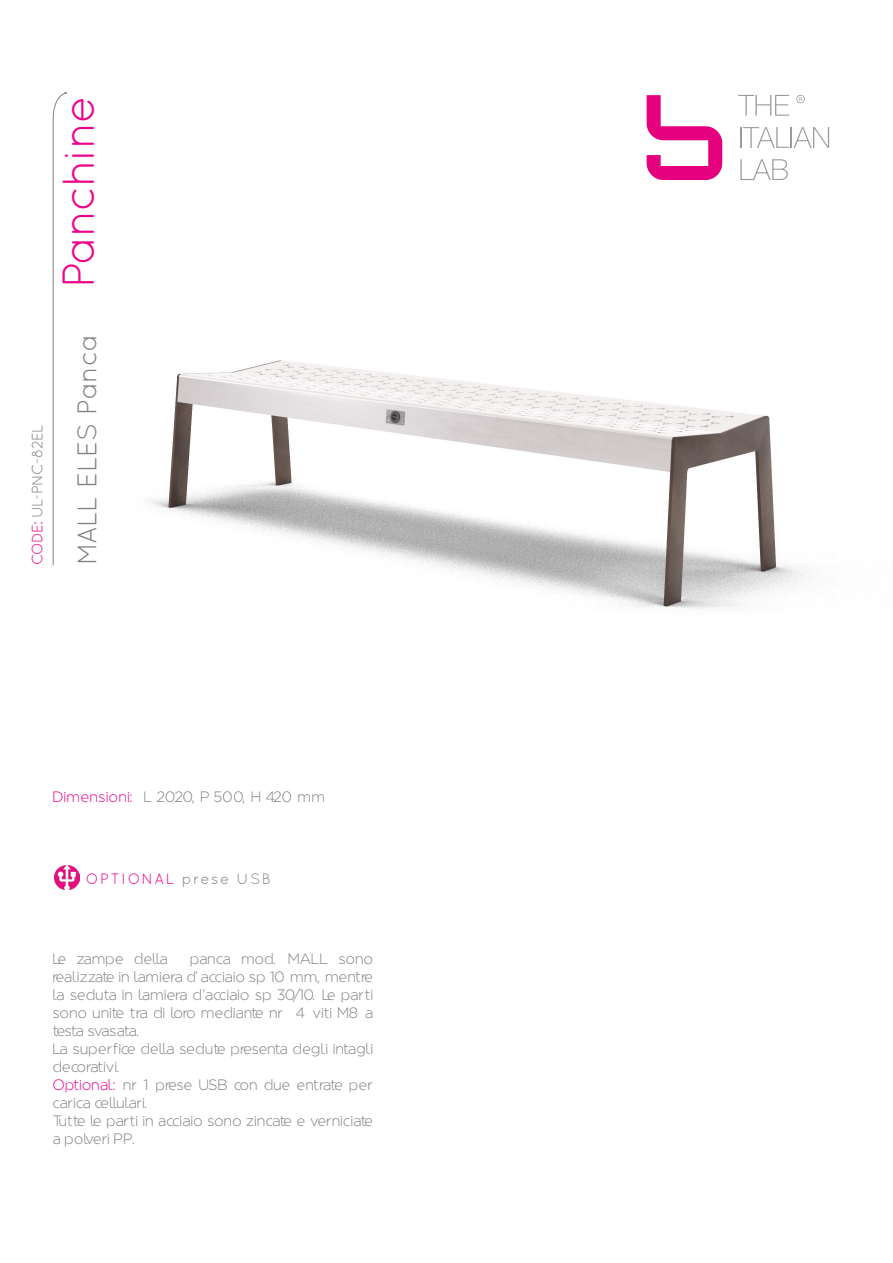
<style>
.page{position:relative;width:893px;height:1263px;background:#fff}
.page>*{position:absolute;margin:0;border:0;box-sizing:border-box;transform-origin:0 0}
.t1{font:45px "Quicksand";letter-spacing:-.03em;color:#ed028c}
.t2{font:27px "Quicksand";color:#808285}
.t3{font:300 15px/18px "Regencie";letter-spacing:.025em;color:#808285}
.t4{font:300 15px "Regencie";letter-spacing:.045em;color:#808285}
.t5{font:15px "Quicksand";letter-spacing:-.03em;color:#808285}
.t6{font:15px "Quicksand";letter-spacing:.1em;color:#ed028c}
.s1{color:#ed028c}
.s2{color:#808285}
</style>
<div class="page">
<img style="left:145px;top:360px;width:672px;height:249px">
<svg style="left:738px;top:95px;width:51px;height:21px"></svg>
<hr style="left:740px;top:127px;width:2px;height:21px;background:#9b9999">
<svg style="left:743px;top:127px;width:86px;height:21px"></svg>
<svg style="left:740px;top:159px;width:48px;height:21px"></svg>
<svg style="left:647px;top:95px;width:75px;height:85px"></svg>
<svg style="left:796px;top:95px;width:9px;height:8px"></svg>
<svg style="left:52px;top:92px;width:15px;height:474px"></svg>
<img style="left:55px;top:865px;width:24px;height:25px">
<p class="t1" style="left:53px;top:288px;width:194px;rotate:-90deg">Panchine</p>
<p class="t5" style="left:29px;top:565px;width:142px;rotate:-90deg"><span class="s1">CODE:</span> UL-PNC-82EL</p>
<p class="t2" style="left:71px;top:565px;width:233px;rotate:-90deg">MALL ELES Panca</p>
<p class="t4" style="left:53px;top:787px;width:274px"><span class="s1">Dimensioni:</span> L 2020, P 500, H 420 mm</p>
<p class="t6" style="left:86px;top:870px;width:186px">OPTIONAL <span class="s2">prese USB</span></p>
<p class="t3" style="left:53px;top:949px;width:322px;text-align:justify;text-indent:137px">panca mod. MALL sono realizzate in lamiera d'’acciaio sp 10 mm, mentre la seduta in lamiera d’'acciaio sp 30/10. Le parti sono unite tra di loro mediante nr 4 viti M8 a testa svasata.</p>
<p class="t3" style="left:53px;top:1039px;width:322px">La superfice della sedute presenta degli intagli decorativi.</p>
<p class="t3" style="left:53px;top:1075px;width:322px"><span class="s1">Optional:</span> nr 1 prese USB con due entrate per carica cellulari.</p>
<p class="t3" style="left:53px;top:1111px;width:322px">Tutte le parti in acciaio sono zincate e verniciate a polveri PP.</p>
<p class="t3" style="left:53px;top:949px;width:116px">Le zampe della</p>
</div>
